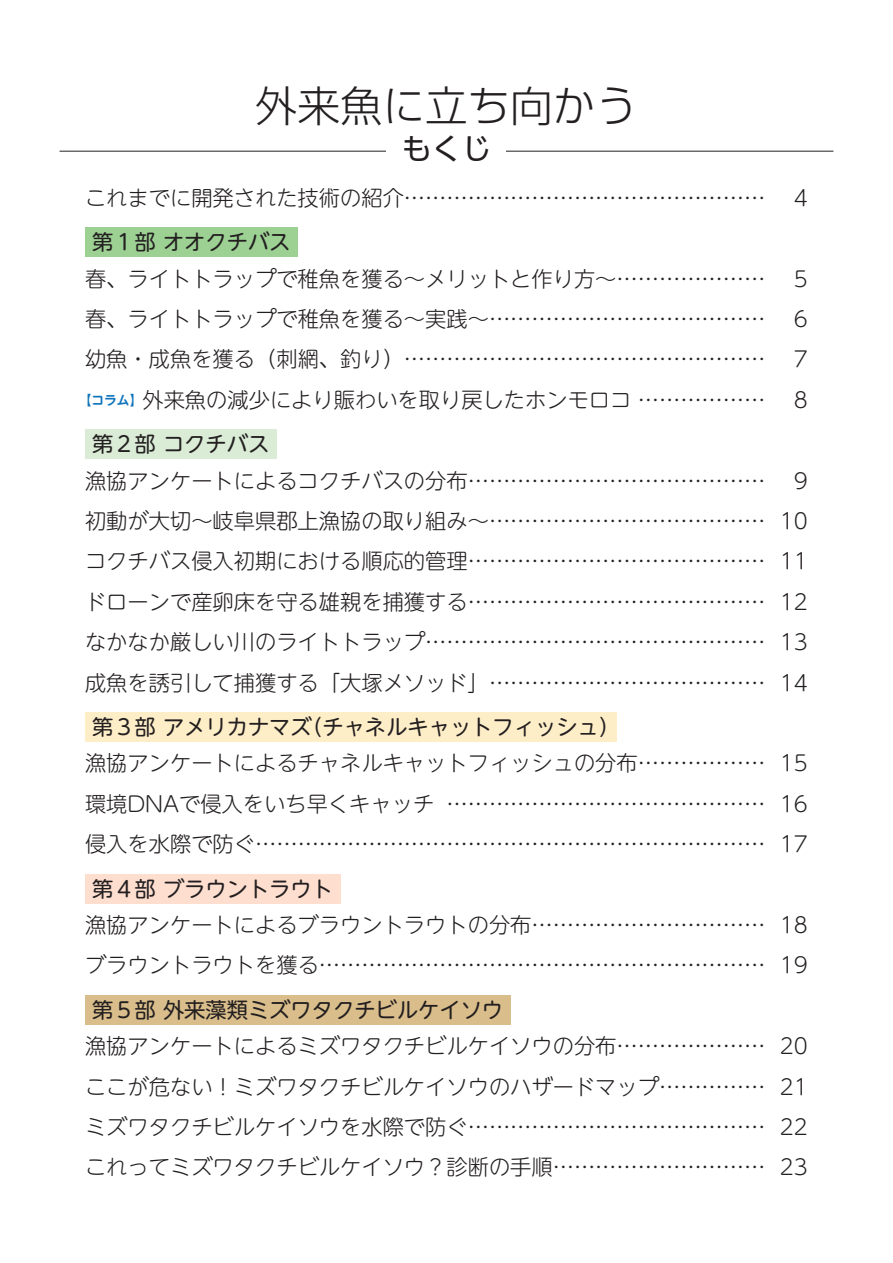
<style>
.page{position:relative;width:893px;height:1263px;background:#fff}
.page>*{position:absolute;margin:0;border:0;box-sizing:border-box;transform-origin:0 0}
.t1{font:300 42.45px "UD Shin Go Pro";color:#231f20}
.t2{font:29.7px "UD Shin Go Pro";color:#231f20}
.t3{font:300 21.3px "UD Shin M Go Pro";color:#231f20}
.t4{font:21.3px "UD Shin M Go Pro";color:#231f20}
</style>
<div class="page">
<div style="left:85px;top:227px;width:213px;height:30px;background:#9dd194"></div>
<div style="left:85px;top:429px;width:191px;height:30px;background:#daecd6"></div>
<div style="left:85px;top:712px;width:532px;height:30px;background:#feeec8"></div>
<div style="left:85px;top:874px;width:255px;height:30px;background:#fddecf"></div>
<div style="left:85px;top:995px;width:425px;height:30px;background:#d9bd8b"></div>
<hr style="left:60px;top:151px;width:773px;height:1px;background:#231f20">
<div style="left:387px;top:132px;width:119px;height:34px;background:#fff"></div>
<p class="t1" style="left:255px;top:72px;width:384px">外来魚に立ち向かう</p>
<p class="t2" style="left:402px;top:125px;width:91px">もくじ</p>
<p class="t3" style="left:85px;top:180px;width:682px">これまでに開発された技術の紹介……………………………………………</p>
<p class="t3" style="left:794px;top:180px;width:16px">4</p>
<p class="t4" style="left:92px;top:225px;width:200px">第１部 オオクチバス</p>
<p class="t3" style="left:85px;top:261px;width:682px">春、ライトトラップで稚魚を獲る～メリットと作り方～…………………</p>
<p class="t3" style="left:794px;top:261px;width:16px">5</p>
<p class="t3" style="left:85px;top:302px;width:682px">春、ライトトラップで稚魚を獲る～実践～…………………………………</p>
<p class="t3" style="left:794px;top:302px;width:16px">6</p>
<p class="t3" style="left:85px;top:342px;width:682px">幼魚・成魚を獲る（刺網、釣り）……………………………………………</p>
<p class="t3" style="left:794px;top:342px;width:16px">7</p>
<p class="t3" style="left:79px;top:382px;width:688px"><sup>【コラム】</sup>外来魚の減少により賑わいを取り戻したホンモロコ ………………</p>
<p class="t3" style="left:794px;top:382px;width:16px">8</p>
<p class="t4" style="left:92px;top:427px;width:179px">第２部 コクチバス</p>
<p class="t3" style="left:85px;top:463px;width:682px">漁協アンケートによるコクチバスの分布……………………………………</p>
<p class="t3" style="left:794px;top:463px;width:16px">9</p>
<p class="t3" style="left:85px;top:504px;width:724px">初動が大切～岐阜県郡上漁協の取り組み～………………………………… 10</p>
<p class="t3" style="left:85px;top:544px;width:724px">コクチバス侵入初期における順応的管理…………………………………… 11</p>
<p class="t3" style="left:85px;top:584px;width:724px">ドローンで産卵床を守る雄親を捕獲する…………………………………… 12</p>
<p class="t3" style="left:85px;top:625px;width:724px">なかなか厳しい川のライトトラップ………………………………………… 13</p>
<p class="t3" style="left:85px;top:665px;width:724px">成魚を誘引して捕獲する「大塚メソッド」………………………………… 14</p>
<p class="t4" style="left:92px;top:710px;width:529px">第３部 アメリカナマズ（チャネルキャットフィッシュ）</p>
<p class="t3" style="left:85px;top:746px;width:724px">漁協アンケートによるチャネルキャットフィッシュの分布……………… 15</p>
<p class="t3" style="left:85px;top:786px;width:724px">環境DNAで侵入をいち早くキャッチ ……………………………………… 16</p>
<p class="t3" style="left:85px;top:827px;width:724px">侵入を水際で防ぐ……………………………………………………………… 17</p>
<p class="t4" style="left:92px;top:871px;width:242px">第４部 ブラウントラウト</p>
<p class="t3" style="left:85px;top:908px;width:724px">漁協アンケートによるブラウントラウトの分布…………………………… 18</p>
<p class="t3" style="left:85px;top:948px;width:724px">ブラウントラウトを獲る……………………………………………………… 19</p>
<p class="t4" style="left:92px;top:993px;width:413px">第５部 外来藻類ミズワタクチビルケイソウ</p>
<p class="t3" style="left:85px;top:1029px;width:724px">漁協アンケートによるミズワタクチビルケイソウの分布………………… 20</p>
<p class="t3" style="left:85px;top:1069px;width:724px">ここが危ない！ミズワタクチビルケイソウのハザードマップ…………… 21</p>
<p class="t3" style="left:85px;top:1110px;width:724px">ミズワタクチビルケイソウを水際で防ぐ…………………………………… 22</p>
<p class="t3" style="left:85px;top:1150px;width:724px">これってミズワタクチビルケイソウ？診断の手順………………………… 23</p>
</div>
